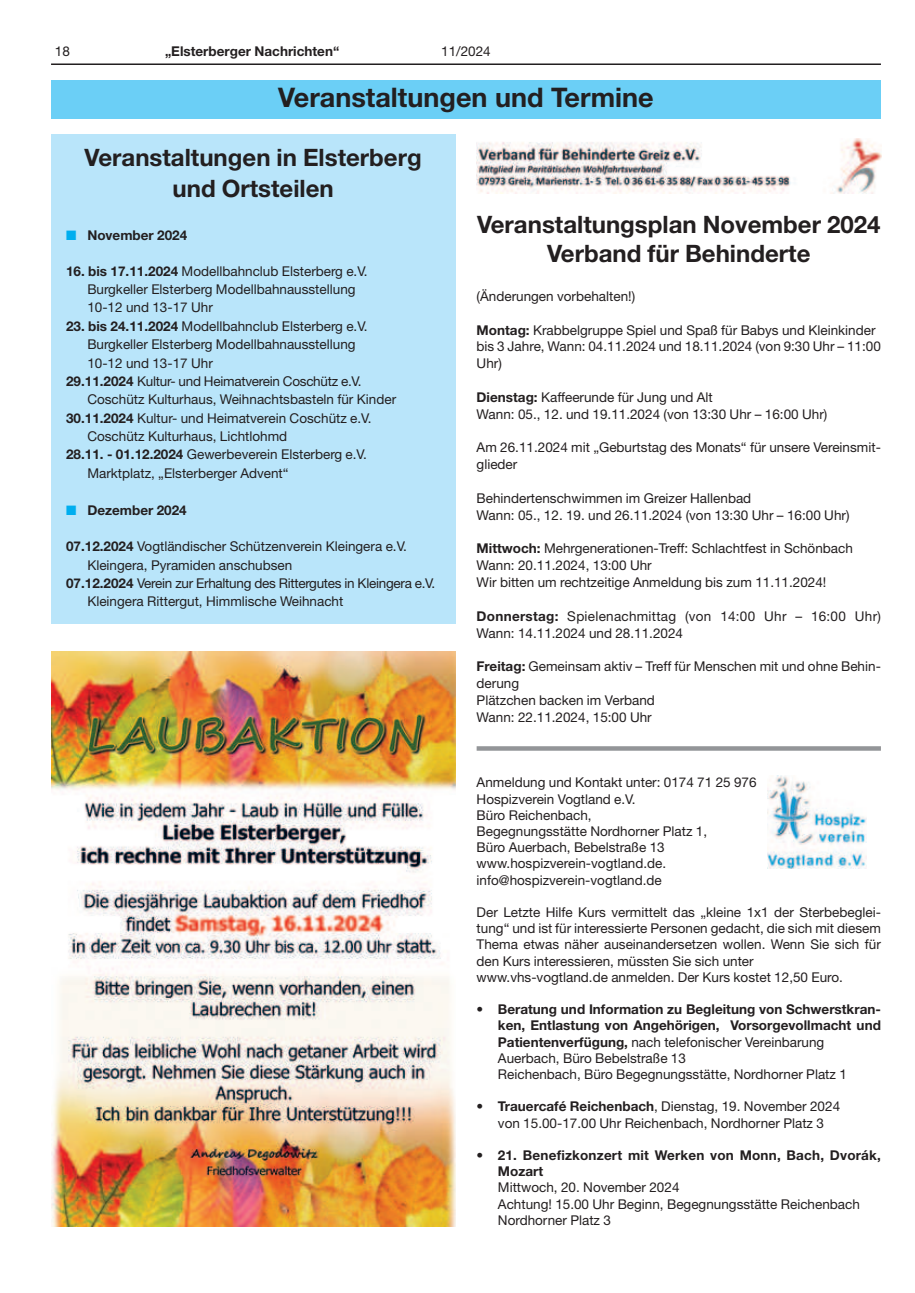
<style>
.page{position:relative;width:915px;height:1293px;background:#fff}
.page>*{position:absolute;margin:0;border:0;box-sizing:border-box;transform-origin:0 0}
.t1{font:700 27px "Helvetica Neue";color:#231f20}
.t2{font:700 24px/30.9px "Helvetica Neue";color:#231f20;text-align:center}
.t3{font:13.5px/16.2px "Helvetica Neue";color:#231f20}
.t4{font:700 13.5px/16.2px "Helvetica Neue";color:#231f20}
.t5{font:13.5px "Helvetica Neue";letter-spacing:-.02em;color:#231f20}
.t6{font:13.5px/16.8px "Helvetica Neue";letter-spacing:.02em;color:#231f20}
.s1{color:#00aeef}
.s2{font-weight:700}
.s3{font-weight:400}
</style>
<div class="page">
<hr style="left:51px;top:63px;width:829px;height:2px;background:#231f20">
<div style="left:51px;top:81px;width:829px;height:38px;background:#6bcff6"></div>
<div style="left:51px;top:134px;width:404px;height:490px;background:#b9e5fa"></div>
<img style="left:51px;top:652px;width:404px;height:574px">
<img style="left:767px;top:776px;width:99px;height:92px">
<svg style="left:476px;top:746px;width:404px;height:4px;background:#999b9d"></svg>
<img style="left:476px;top:138px;width:404px;height:55px">
<p class="t3" style="left:55px;top:44px;width:17px">18</p>
<p class="t4" style="left:165px;top:44px;width:176px">„Elsterberger Nachrichten“</p>
<p class="t3" style="left:441px;top:44px;width:51px">11/2024</p>
<h1 class="t1" style="left:278px;top:87px;width:377px">Veranstaltungen und Termine</h1>
<h2 class="t2" style="left:85px;top:144px;width:338px">Veranstaltungen in Elsterberg und Ortsteilen</h2>
<p class="t4" style="left:66px;top:228px;width:123px"><span class="s1">■</span> November 2024</p>
<p class="t3" style="left:87px;top:263px;width:282px;line-height:18.3px;text-indent:-21px"><span class="s2">16. bis 17.11.2024</span> Modellbahnclub Elsterberg e.V.<br>Burgkeller Elsterberg Modellbahnausstellung<br>10-12 und 13-17 Uhr</p>
<p class="t3" style="left:66px;top:319px;width:303px"><span class="s2">23. bis 24.11.2024</span> Modellbahnclub Elsterberg e.V.</p>
<p class="t3" style="left:87px;top:337px;width:270px">Burgkeller Elsterberg Modellbahnausstellung</p>
<p class="t3" style="left:87px;top:356px;width:127px">10-12 und 13-17 Uhr</p>
<p class="t5" style="left:66px;top:376px;width:297px"><span class="s2">29.11.2024</span> Kultur- und Heimatverein Coschütz e.V.</p>
<p class="t3" style="left:87px;top:393px;width:310px">Coschütz Kulturhaus, Weihnachtsbasteln für Kinder</p>
<p class="t3" style="left:66px;top:411px;width:307px"><span class="s2">30.11.2024</span> Kultur- und Heimatverein Coschütz e.V.</p>
<p class="t3" style="left:87px;top:429px;width:201px">Coschütz Kulturhaus, Lichtlohmd</p>
<p class="t3" style="left:66px;top:448px;width:302px"><span class="s2">28.11. - 01.12.2024</span> Gewerbeverein Elsterberg e.V.</p>
<p class="t3" style="left:87px;top:466px;width:203px">Marktplatz, „Elsterberger Advent“</p>
<p class="t4" style="left:66px;top:503px;width:122px"><span class="s1">■</span> Dezember 2024</p>
<p class="t3" style="left:66px;top:539px;width:342px"><span class="s2">07.12.2024</span> Vogtländischer Schützenverein Kleingera e.V.</p>
<p class="t3" style="left:87px;top:558px;width:206px">Kleingera, Pyramiden anschubsen</p>
<p class="t5" style="left:66px;top:578px;width:370px"><span class="s2">07.12.2024</span> Verein zur Erhaltung des Rittergutes in Kleingera e.V.</p>
<p class="t3" style="left:87px;top:595px;width:257px">Kleingera Rittergut, Himmlische Weihnacht</p>
<h2 class="t2" style="left:477px;top:212px;width:405px;line-height:29.4px">Veranstaltungsplan November 2024<br>Verband für Behinderte</h2>
<p class="t3" style="left:476px;top:289px;width:160px">(Änderungen vorbehalten!)</p>
<p class="t3" style="left:476px;top:323px;width:405px;line-height:16.8px"><span class="s2">Montag:</span> Krabbelgruppe Spiel und Spaß für Babys und Kleinkinder bis 3 Jahre, Wann: 04.11.2024 und 18.11.2024 (von 9:30 Uhr – 11:00<br>Uhr)</p>
<p class="t3" style="left:476px;top:390px;width:352px;line-height:16.8px"><span class="s2">Dienstag:</span> Kaffeerunde für Jung und Alt<br>Wann: 05., 12. und 19.11.2024 (von 13:30 Uhr – 16:00 Uhr)</p>
<p class="t3" style="left:476px;top:440px;width:405px;line-height:16.8px">Am 26.11.2024 mit „Geburtstag des Monats“ für unsere Vereinsmit&shy;glieder</p>
<p class="t3" style="left:476px;top:491px;width:374px;line-height:16.8px">Behindertenschwimmen im Greizer Hallenbad<br>Wann: 05., 12. 19. und 26.11.2024 (von 13:30 Uhr – 16:00 Uhr)</p>
<p class="t3" style="left:476px;top:541px;width:377px;line-height:16.8px"><span class="s2">Mittwoch:</span> Mehrgenerationen-Treff: Schlachtfest in Schönbach<br>Wann: 20.11.2024, 13:00 Uhr<br>Wir bitten um rechtzeitige Anmeldung bis zum 11.11.2024!</p>
<p class="t6" style="left:476px;top:609px;width:405px"><span class="s2">Donnerstag:</span> Spielenachmittag (von 14:00 Uhr – 16:00 Uhr)<br>Wann: 14.11.2024 und 28.11.2024</p>
<p class="t3" style="left:476px;top:659px;width:405px;line-height:16.8px"><span class="s2">Freitag:</span> Gemeinsam aktiv – Treff für Menschen mit und ohne Behin&shy;derung<br>Plätzchen backen im Verband<br>Wann: 22.11.2024, 15:00 Uhr</p>
<p class="t3" style="left:476px;top:775px;width:281px">Anmeldung und Kontakt unter: 0174 71 25 976<br>Hospizverein Vogtland e.V.<br>Büro Reichenbach,<br>Begegnungsstätte Nordhorner Platz 1,<br>Büro Auerbach, Bebelstraße 13 www.hospizverein-vogtland.de. info@hospizverein-vogtland.de</p>
<p class="t3" style="left:476px;top:905px;width:405px">Der Letzte Hilfe Kurs vermittelt das „kleine 1x1 der Sterbebeglei&shy;tung“ und ist für interessierte Personen gedacht, die sich mit diesem Thema etwas näher auseinandersetzen wollen. Wenn Sie sich für den Kurs interessieren, müssten Sie sich unter www.vhs-vogtland.de anmelden. Der Kurs kostet 12,50 Euro.</p>
<p class="t4" style="left:497px;top:1002px;width:384px;text-indent:-21px">• Beratung und Information zu Begleitung von Schwerstkran&shy;ken, Entlastung von Angehörigen, Vorsorgevollmacht und Patientenverfügung, <span class="s3">nach telefonischer Vereinbarung Auerbach, Büro Bebelstraße 13<br>Reichenbach, Büro Begegnungsstätte, Nordhorner Platz 1</span></p>
<p class="t3" style="left:476px;top:1099px;width:365px;text-align:center"><span class="s2">• Trauercafé Reichenbach</span>, Dienstag, 19. November 2024 von 15.00-17.00 Uhr Reichenbach, Nordhorner Platz 3</p>
<p class="t4" style="left:497px;top:1148px;width:384px;text-indent:-21px">• 21. Benefizkonzert mit Werken von Monn, Bach, Dvorák,<br>Mozart</p>
<p class="t3" style="left:497px;top:1180px;width:363px">Mittwoch, 20. November 2024<br>Achtung! 15.00 Uhr Beginn, Begegnungsstätte Reichenbach<br>Nordhorner Platz 3</p>
</div>
